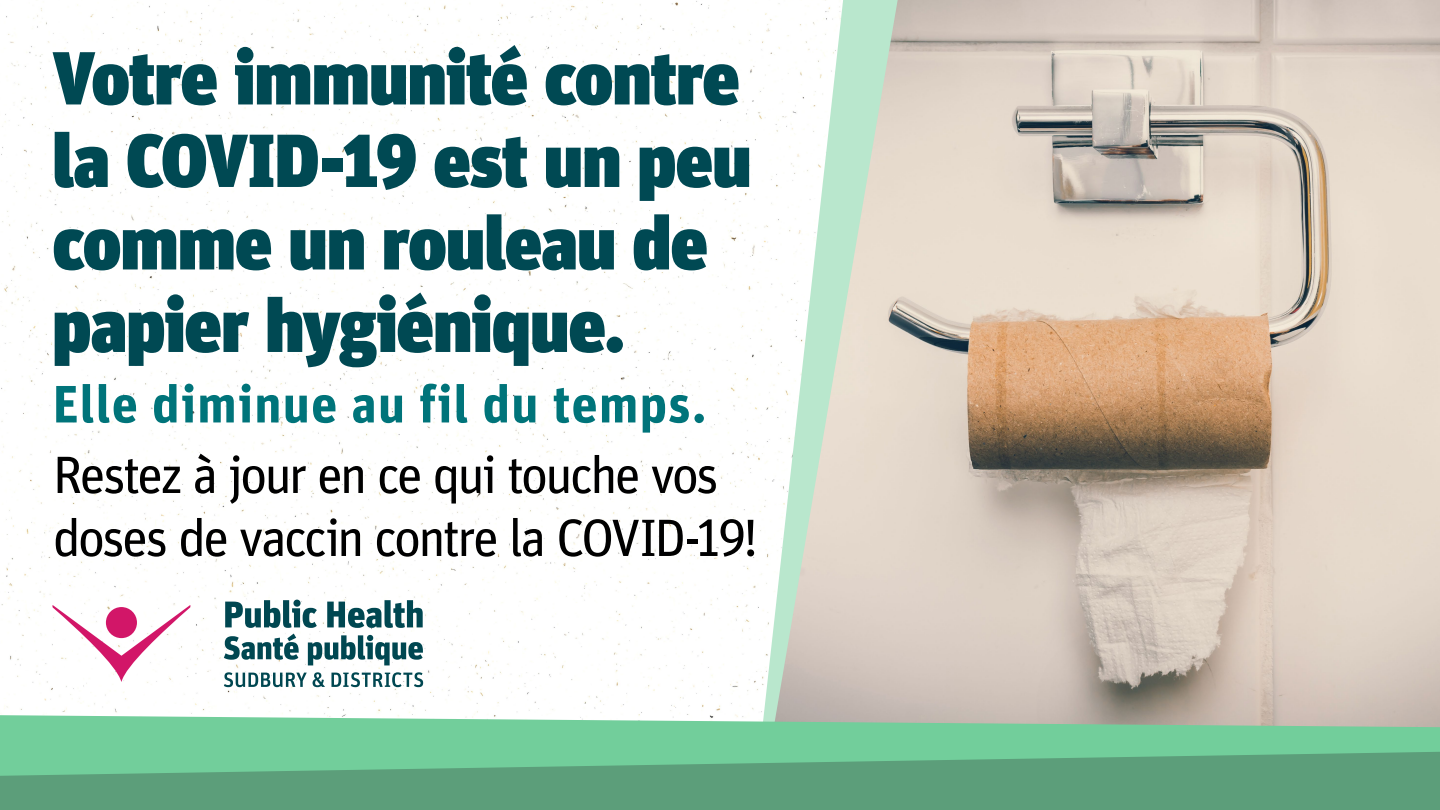
<style>
.page{position:relative;width:1440px;height:810px;background:#fff}
.page>*{position:absolute;margin:0;border:0;box-sizing:border-box;transform-origin:0 0}
.t1{font:900 75px/82.5px "Unit Pro";letter-spacing:-.01em;color:#004953}
.Body{font:52.5px/63px "Unit Pro";letter-spacing:-.06em;color:#000}
.t2{font:700 52.5px "Unit Pro";letter-spacing:.02em;color:#00747a}
</style>
<div class="page">
<img style="left:904px;top:0;width:536px;height:715px">
<img style="left:1px;top:0;width:740px;height:715px">
<svg style="left:741px;top:0;width:163px;height:715px"></svg>
<svg style="left:52px;top:605px;width:138px;height:77px"></svg>
<div style="left:106px;top:607px;width:31px;height:31px;background:#d21668;border-radius:50%"></div>
<svg style="left:225px;top:600px;width:92px;height:28px"></svg>
<svg style="left:327px;top:600px;width:96px;height:28px"></svg>
<svg style="left:224px;top:634px;width:75px;height:26px"></svg>
<svg style="left:308px;top:635px;width:115px;height:30px"></svg>
<svg style="left:224px;top:672px;width:83px;height:15px"></svg>
<svg style="left:313px;top:672px;width:12px;height:15px"></svg>
<svg style="left:331px;top:672px;width:92px;height:15px"></svg>
<svg style="left:0;top:715px;width:1440px;height:37px;background:#81cda1"></svg>
<svg style="left:0;top:752px;width:1440px;height:58px;background:#60a780"></svg>
<h1 class="t1" style="left:52px;top:33px;width:700px">Votre immunité contre la COVID-19 est un peu comme un rouleau de papier hygiénique.</h1>
<h2 class="t2" style="left:52px;top:366px;width:656px">Elle diminue au fil du temps.</h2>
<p class="Body" style="left:52px;top:441px;width:707px">Restez à jour en ce qui touche vos doses de vaccin contre la COVID-19!</p>
</div>
